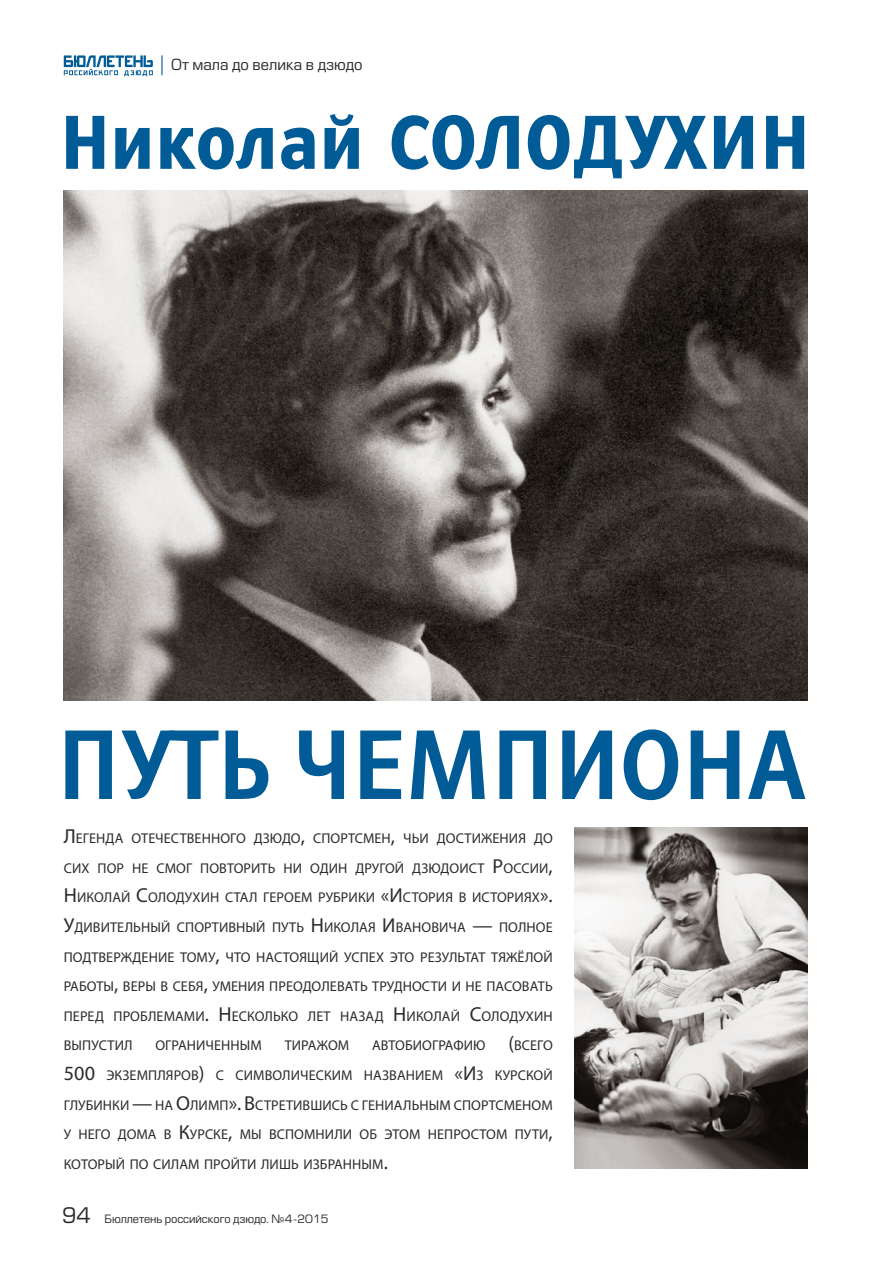
<style>
.page{position:relative;width:893px;height:1263px;background:#fff}
.page>*{position:absolute;margin:0;border:0;box-sizing:border-box;transform-origin:0 0}
.t1{font:102.3px "Polo Cyrillic T Krftg";color:#005b96}
.t2{font:600 79.2px "Polo Cyrillic T";letter-spacing:.01em;color:#005b96}
.t3{font:15px "Europe C";color:#2b2b2a}
.t4{font:14.1px/29.5px "Myriad Pro";letter-spacing:.005em;color:#2b2b2a;text-align:justify}
.t5{font:11.25px "Europe C";letter-spacing:-.01em;color:#2b2b2a}
.s1{font-size:20.25px}
.s2{font-size:21px}
.s3{font-family:"DIN Pro"}
</style>
<div class="page">
<hr style="left:161px;top:55px;width:2px;height:20px;background:#005b96">
<svg style="left:64px;top:55px;width:89px;height:21px"></svg>
<img style="left:64px;top:190px;width:744px;height:510px">
<img style="left:574px;top:828px;width:234px;height:341px">
<p class="t3" style="left:171px;top:56px;width:193px">От мала до велика в дзюдо</p>
<h2 class="t2" style="left:59px;top:102px;width:752px">Николай СОЛОДУХИН</h2>
<h1 class="t1" style="left:56px;top:714px;width:751px">ПУТЬ ЧЕМПИОНА</h1>
<p class="t4" style="left:64px;top:823px;width:490px"><span class="s1">Л</span>егенда отечественного дзюдо<span class="s1">,</span> спортсмен<span class="s1">,</span> чьи достижения до сих пор не смог повторить ни один другой дзюдоист <span class="s1">Р</span>оссии<span class="s1">, Н</span> иколай <span class="s1">С</span>олодухин стал героем рубрики <span class="s1">«И</span> стория в историях<span class="s1">».<br>У</span>дивительный спортивный путь <span class="s1">Н</span> иколая <span class="s1">И</span> вановича <span class="s1">—</span> полное подтверждение тому<span class="s1">,</span> что настоящий успех это результат тяжёлой работы<span class="s1">,</span> веры в себя<span class="s1">,</span> умения преодолевать трудности и не пасовать перед проблемами<span class="s1">. Н</span> есколько лет назад <span class="s1">Н</span> иколай <span class="s1">С</span>олодухин выпустил</p>
<p class="t4" style="left:64px;top:1031px;width:490px;text-indent:308px">автобиографию <span class="s1">(</span>всего <span class="s1">500</span> экземпляров<span class="s1">)</span> с символическим названием <span class="s1">«И</span> з курской глубинки <span class="s1">—</span> на <span class="s1">О</span>лимп<span class="s1">». В</span>стретившись с гениальным спортсменом у него дома в <span class="s1">К</span>урске<span class="s1">,</span> мы вспомнили об этом непростом пути<span class="s1">, </span>который по силам пройти лишь избранным<span class="s1">.</span></p>
<p class="t4" style="left:155px;top:1031px;width:108px">ограниченным</p>
<p class="t4" style="left:285px;top:1031px;width:66px">тиражом</p>
<p class="t5" style="left:62px;top:1213px;width:268px"><span class="s2">94</span> Бюллетень российского дзюдо. №4<span class="s3">-</span>2015</p>
</div>
